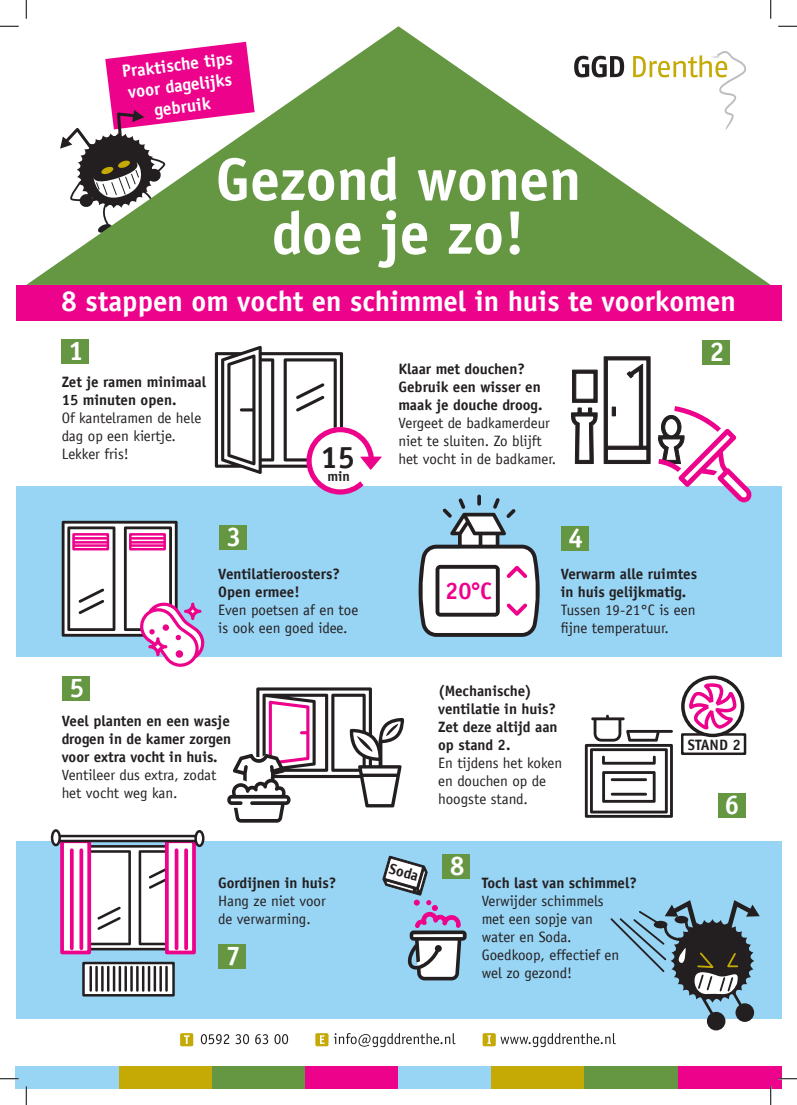
<style>
.page{position:relative;width:797px;height:1105px;background:#fff}
.page>*{position:absolute;margin:0;border:0;box-sizing:border-box;transform-origin:0 0}
.t1{font:700 60px/53.8px "Officina Sans LT";color:#fff;text-align:center}
.t2{font:700 31px "Officina Sans LT";color:#231f20}
.t3{font:700 28.75px "Officina Sans LT";color:#fff}
.t4{font:700 26.88px "Officina Sans LT";color:#fff}
.t5{font:700 23.75px "Officina Sans LT";color:#ed028c}
.t6{font:700 17.5px/21px "Officina Sans LT";color:#fff;text-align:center}
.t7{font:15px/18px "Officina Sans LT";color:#231f20}
.t8{font:700 15px/18px "Officina Sans LT";color:#231f20}
.t9{font:700 13.88px "Officina Sans LT";color:#231f20}
</style>
<div class="page">
<div style="left:16px;top:841px;width:765px;height:177px;background:#98d4f4"></div>
<div style="left:180px;top:1033px;width:13px;height:13px;background:#c5a904;border-radius:2px"></div>
<svg style="left:184px;top:1035px;width:6px;height:9px"></svg>
<svg style="left:201px;top:1033px;width:415px;height:14px"></svg>
<svg style="left:26px;top:26px;width:744px;height:259px;fill:#659743"></svg>
<div style="left:16px;top:285px;width:765px;height:35px;background:#ed028c"></div>
<div style="left:16px;top:487px;width:765px;height:170px;background:#98d4f4"></div>
<div style="left:707px;top:1012px;width:18px;height:18px;background:#231f20;border-radius:50%"></div>
<svg style="left:609px;top:900px;width:150px;height:122px"></svg>
<svg style="left:574px;top:56px;width:50px;height:21px"></svg>
<svg style="left:633px;top:51px;width:113px;height:79px"></svg>
<svg style="left:571px;top:356px;width:79px;height:108px"></svg>
<div style="left:119px;top:1066px;width:93px;height:23px;background:#c5a904"></div>
<div style="left:16px;top:1066px;width:103px;height:23px;background:#98d4f4"></div>
<div style="left:212px;top:1066px;width:93px;height:23px;background:#659743"></div>
<div style="left:305px;top:1066px;width:93px;height:23px;background:#ed028c"></div>
<div style="left:398px;top:1066px;width:93px;height:23px;background:#98d4f4"></div>
<div style="left:491px;top:1066px;width:93px;height:23px;background:#c5a904"></div>
<div style="left:584px;top:1066px;width:93px;height:23px;background:#659743"></div>
<div style="left:677px;top:1066px;width:104px;height:23px;background:#ed028c"></div>
<svg style="left:657px;top:406px;width:95px;height:96px"></svg>
<svg style="left:85px;top:965px;width:87px;height:28px;background:#eaeaea"></svg>
<svg style="left:418px;top:498px;width:122px;height:139px"></svg>
<svg style="left:227px;top:687px;width:177px;height:136px"></svg>
<svg style="left:585px;top:714px;width:88px;height:104px"></svg>
<svg style="left:215px;top:346px;width:167px;height:149px"></svg>
<div style="left:681px;top:733px;width:65px;height:22px;border:2px solid #231f20"></div>
<svg style="left:91px;top:845px;width:74px;height:105px;background:#d8d6d7"></svg>
<svg style="left:60px;top:842px;width:31px;height:112px;background:#f6a1d4"></svg>
<div style="left:165px;top:839px;width:31px;height:115px;background:#fff;border:4px solid #ed028c"></div>
<svg style="left:79px;top:850px;width:4px;height:98px"></svg>
<svg style="left:184px;top:850px;width:4px;height:98px"></svg>
<svg style="left:70px;top:850px;width:4px;height:98px"></svg>
<hr style="left:175px;top:850px;width:3px;height:98px;background:#ed028c">
<div style="left:57px;top:835px;width:146px;height:7px;border:2px solid #231f20"></div>
<svg style="left:52px;top:830px;width:8px;height:15px"></svg>
<div style="left:51px;top:829px;width:10px;height:17px;border:2px solid #231f20;border-radius:50%"></div>
<svg style="left:196px;top:831px;width:7px;height:15px"></svg>
<div style="left:194px;top:830px;width:10px;height:17px;border:2px solid #231f20;border-radius:50%"></div>
<div style="left:82px;top:962px;width:93px;height:34px;border:2px solid #231f20"></div>
<hr style="left:89px;top:967px;width:3px;height:23px;background:#231f20">
<hr style="left:95px;top:967px;width:3px;height:23px;background:#231f20">
<hr style="left:101px;top:967px;width:3px;height:23px;background:#231f20">
<hr style="left:107px;top:967px;width:2px;height:23px;background:#231f20">
<hr style="left:113px;top:967px;width:2px;height:23px;background:#231f20">
<hr style="left:119px;top:967px;width:2px;height:23px;background:#231f20">
<hr style="left:124px;top:967px;width:3px;height:23px;background:#231f20">
<hr style="left:130px;top:967px;width:3px;height:23px;background:#231f20">
<hr style="left:136px;top:967px;width:3px;height:23px;background:#231f20">
<hr style="left:142px;top:967px;width:2px;height:23px;background:#231f20">
<hr style="left:148px;top:967px;width:2px;height:23px;background:#231f20">
<hr style="left:154px;top:967px;width:2px;height:23px;background:#231f20">
<hr style="left:159px;top:967px;width:3px;height:23px;background:#231f20">
<hr style="left:165px;top:967px;width:3px;height:23px;background:#231f20">
<svg style="left:681px;top:675px;width:64px;height:63px"></svg>
<div style="left:62px;top:339px;width:27px;height:25px;background:#659743"></div>
<div style="left:702px;top:340px;width:27px;height:25px;background:#659743"></div>
<div style="left:219px;top:525px;width:28px;height:25px;background:#659743"></div>
<div style="left:561px;top:526px;width:27px;height:25px;background:#659743"></div>
<div style="left:63px;top:676px;width:27px;height:25px;background:#659743"></div>
<div style="left:718px;top:793px;width:27px;height:24px;background:#659743"></div>
<div style="left:219px;top:944px;width:27px;height:25px;background:#659743"></div>
<div style="left:443px;top:854px;width:27px;height:24px;background:#659743"></div>
<svg style="left:382px;top:856px;width:84px;height:124px"></svg>
<svg style="left:62px;top:521px;width:143px;height:146px"></svg>
<svg style="left:0;top:25px;width:19px;height:2px"></svg>
<svg style="left:778px;top:25px;width:19px;height:2px"></svg>
<svg style="left:0;top:1078px;width:19px;height:1px"></svg>
<svg style="left:778px;top:1078px;width:19px;height:1px"></svg>
<svg style="left:25px;top:0;width:2px;height:19px"></svg>
<svg style="left:25px;top:1086px;width:2px;height:19px"></svg>
<svg style="left:770px;top:0;width:1px;height:19px"></svg>
<svg style="left:770px;top:1086px;width:1px;height:19px"></svg>
<p class="t6" style="left:121px;top:61px;width:113px;rotate:-7deg">Praktische tips voor dagelijks gebruik</p>
<h1 class="t1" style="left:215px;top:152px;width:367px">Gezond wonen doe je zo!</h1>
<h3 class="t3" style="left:61px;top:284px;width:676px">8 stappen om vocht en schimmel in huis te voorkomen</h3>
<h3 class="t4" style="left:69px;top:334px;width:16px">1</h3>
<h3 class="t4" style="left:709px;top:335px;width:16px">2</h3>
<p class="t8" style="left:62px;top:373px;width:146px">Zet je ramen minimaal<br>15 minuten open.</p>
<p class="t7" style="left:62px;top:409px;width:141px">Of kantelramen de hele dag op een kiertje.<br>Lekker fris!</p>
<h2 class="t2" style="left:320px;top:438px;width:36px">15</h2>
<p class="t9" style="left:327px;top:467px;width:24px">min</p>
<p class="t8" style="left:398px;top:360px;width:145px">Klaar met douchen?<br>Gebruik een wisser en maak je douche droog.</p>
<p class="t7" style="left:398px;top:414px;width:159px">Vergeet de badkamerdeur niet te sluiten. Zo blijft het vocht in de badkamer.</p>
<h3 class="t4" style="left:226px;top:520px;width:16px">3</h3>
<h3 class="t4" style="left:568px;top:521px;width:16px">4</h3>
<p class="t8" style="left:218px;top:565px;width:123px">Ventilatieroosters?<br>Open ermee!</p>
<p class="t7" style="left:218px;top:601px;width:142px">Even poetsen af en toe is ook een goed idee.</p>
<h3 class="t5" style="left:445px;top:576px;width:48px">20°C</h3>
<p class="t8" style="left:560px;top:565px;width:138px">Verwarm alle ruimtes in huis gelijkmatig.</p>
<p class="t7" style="left:560px;top:601px;width:136px">Tussen 19-21°C is een fijne temperatuur.</p>
<h3 class="t4" style="left:70px;top:671px;width:16px">5</h3>
<p class="t8" style="left:62px;top:711px;width:171px;text-align:justify">Veel planten en een wasje drogen in de kamer zorgen voor extra vocht in huis.</p>
<p class="t7" style="left:62px;top:765px;width:156px">Ventileer dus extra, zodat het vocht weg kan.</p>
<p class="t8" style="left:218px;top:873px;width:120px">Gordijnen in huis?</p>
<p class="t7" style="left:218px;top:891px;width:109px">Hang ze niet voor de verwarming.</p>
<h3 class="t4" style="left:226px;top:939px;width:16px">7</h3>
<p class="t8" style="left:392px;top:859px;width:31px;rotate:17deg">Soda</p>
<p class="t8" style="left:438px;top:682px;width:121px">(Mechanische) ventilatie in huis?<br>Zet deze altijd aan op stand 2.</p>
<p class="t7" style="left:438px;top:754px;width:125px">En tijdens het koken en douchen op de hoogste stand.</p>
<h3 class="t4" style="left:450px;top:849px;width:16px">8</h3>
<p class="t8" style="left:481px;top:873px;width:157px">Toch last van schimmel?</p>
<p class="t7" style="left:481px;top:891px;width:139px">Verwijder schimmels met een sopje van water en Soda.<br>Goedkoop, effectief en wel zo gezond!</p>
<p class="t8" style="left:688px;top:735px;width:54px">STAND 2</p>
<h3 class="t4" style="left:724px;top:788px;width:16px">6</h3>
</div>
